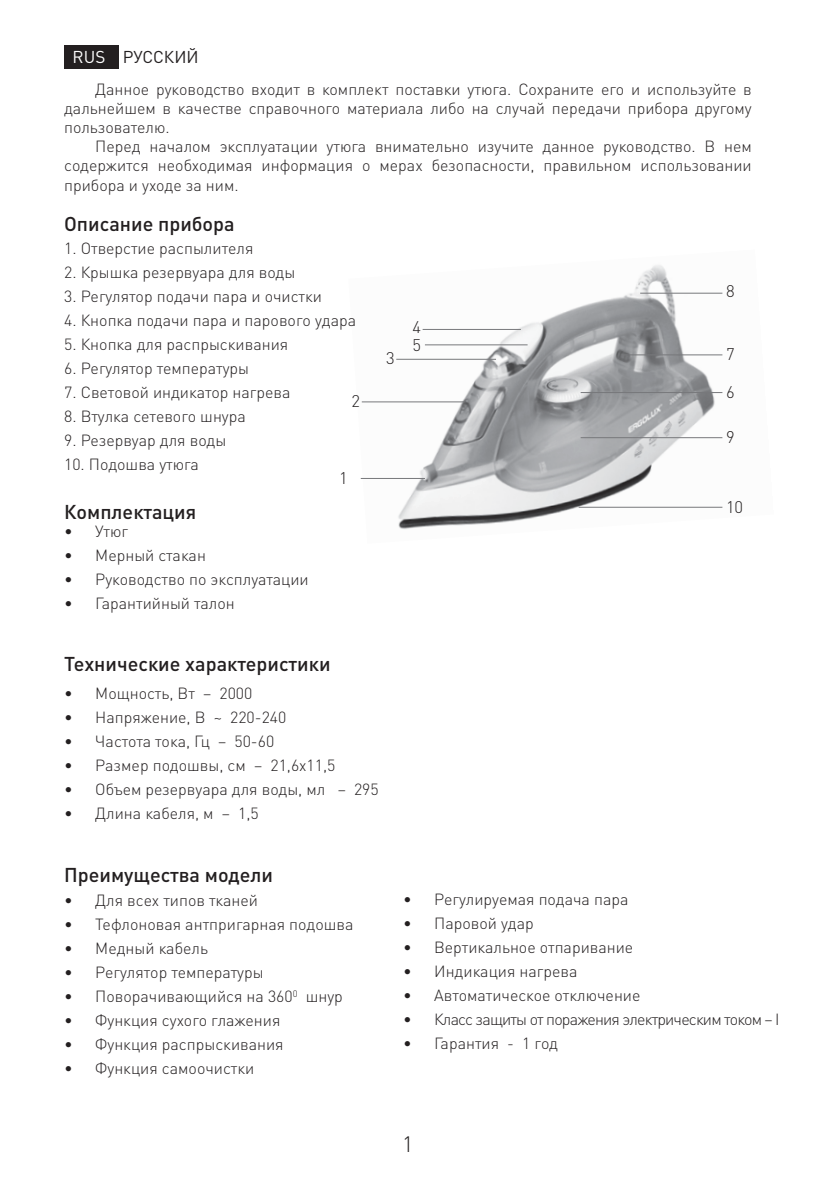
<style>
.page{position:relative;width:840px;height:1191px;background:#fff}
.page>*{position:absolute;margin:0;border:0;box-sizing:border-box;transform-origin:0 0}
.t1{font:300 22px "DIN Pro";color:#231f20}
.t2{font:500 19.8px "DIN Pro";color:#231f20}
.t3{font:17px "DIN Pro";color:#231f20}
.t4{font:300 16.6px/17.6px "DIN Pro";color:#231f20}
.t5{font:300 16px/19.2px "DIN Pro";color:#231f20;text-align:justify}
.t6{font:300 16px "DIN Pro";letter-spacing:-.05em;color:#231f20}
.s1{color:#fff}
</style>
<div class="page">
<img style="left:361px;top:265px;width:362px;height:264px">
<div style="left:64px;top:45px;width:54px;height:23px;background:#231f20"></div>
<hr style="left:639px;top:293px;width:83px;height:1px;background:#77787b">
<hr style="left:580px;top:392px;width:142px;height:1px;background:#77787b">
<hr style="left:580px;top:437px;width:142px;height:1px;background:#77787b">
<hr style="left:578px;top:507px;width:144px;height:1px;background:#77787b">
<hr style="left:360px;top:478px;width:65px;height:1px;background:#77787b">
<hr style="left:422px;top:329px;width:98px;height:1px;background:#77787b">
<hr style="left:424px;top:344px;width:103px;height:1px;background:#77787b">
<hr style="left:361px;top:401px;width:104px;height:1px;background:#77787b">
<hr style="left:622px;top:354px;width:100px;height:1px;background:#77787b">
<hr style="left:396px;top:359px;width:99px;height:1px;background:#77787b">
<p class="t3" style="left:73px;top:45px;width:127px"><span class="s1">RUS</span> РУССКИЙ</p>
<p class="t5" style="left:64px;top:78px;width:688px;text-indent:31px">Данное руководство входит в комплект поставки утюга. Сохраните его и используйте в дальнейшем в качестве справочного материала либо на случай передачи прибора другому пользователю.</p>
<p class="t5" style="left:64px;top:136px;width:688px;text-indent:31px">Перед началом эксплуатации утюга внимательно изучите данное руководство. В нем содержится необходимая информация о мерах безопасности, правильном использовании прибора и уходе за ним.</p>
<p class="t2" style="left:64px;top:210px;width:172px">Описание прибора</p>
<p class="t5" style="left:64px;top:238px;width:191px">1. Отверстие распылителя</p>
<p class="t5" style="left:64px;top:262px;width:232px">2. Крышка резервуара для воды</p>
<p class="t5" style="left:64px;top:286px;width:259px">3. Регулятор подачи пара и очистки</p>
<p class="t5" style="left:64px;top:310px;width:293px">4. Кнопка подачи пара и парового удара</p>
<p class="t5" style="left:64px;top:334px;width:225px">5. Кнопка для распрыскивания</p>
<p class="t5" style="left:64px;top:358px;width:186px">6. Регулятор температуры</p>
<p class="t5" style="left:64px;top:382px;width:228px">7. Световой индикатор нагрева</p>
<p class="t5" style="left:64px;top:406px;width:183px">8. Втулка сетевого шнура</p>
<p class="t5" style="left:64px;top:430px;width:164px">9. Резервуар для воды</p>
<p class="t5" style="left:64px;top:454px;width:136px">10. Подошва утюга</p>
<p class="t4" style="left:351px;top:391px;width:10px">2</p>
<p class="t4" style="left:339px;top:468px;width:10px">1</p>
<p class="t2" style="left:64px;top:498px;width:134px">Комплектация</p>
<p class="t5" style="left:64px;top:521px;width:65px">• Утюг</p>
<p class="t5" style="left:64px;top:545px;width:143px">• Мерный стакан</p>
<p class="t5" style="left:64px;top:569px;width:246px">• Руководство по эксплуатации</p>
<p class="t5" style="left:64px;top:593px;width:172px">• Гарантийный талон</p>
<p class="t4" style="left:386px;top:349px;width:10px">3</p>
<p class="t2" style="left:64px;top:651px;width:268px">Технические характеристики</p>
<p class="t5" style="left:64px;top:683px;width:190px">• Мощность, Вт – 2000</p>
<p class="t5" style="left:64px;top:707px;width:224px">• Напряжение, В ~ 220-240</p>
<p class="t5" style="left:64px;top:731px;width:211px">• Частота тока, Гц – 50-60</p>
<p class="t5" style="left:64px;top:755px;width:273px">• Размер подошвы, см – 21,6x11,5</p>
<p class="t5" style="left:64px;top:779px;width:316px">• Объем резервуара для воды, мл – 295</p>
<p class="t5" style="left:64px;top:803px;width:196px">• Длина кабеля, м – 1,5</p>
<p class="t4" style="left:412px;top:318px;width:10px">4<br>5</p>
<p class="t4" style="left:725px;top:281px;width:10px">8</p>
<p class="t4" style="left:725px;top:344px;width:10px">7</p>
<p class="t4" style="left:725px;top:382px;width:10px">6</p>
<p class="t4" style="left:725px;top:427px;width:10px">9</p>
<p class="t4" style="left:725px;top:497px;width:19px">10</p>
<p class="t2" style="left:64px;top:861px;width:210px">Преимущества модели</p>
<p class="t5" style="left:64px;top:889px;width:195px">• Для всех типов тканей</p>
<p class="t5" style="left:64px;top:913px;width:290px">• Тефлоновая антпригарная подошва</p>
<p class="t5" style="left:64px;top:937px;width:145px">• Медный кабель</p>
<p class="t5" style="left:64px;top:961px;width:201px">• Регулятор температуры</p>
<p class="t5" style="left:64px;top:985px;width:280px">• Поворачивающийся на 360<sup>0</sup> шнур</p>
<p class="t5" style="left:64px;top:1009px;width:218px">• Функция сухого глажения</p>
<p class="t5" style="left:64px;top:1033px;width:221px">• Функция распрыскивания</p>
<p class="t5" style="left:64px;top:1057px;width:191px">• Функция самоочистки</p>
<p class="t5" style="left:403px;top:889px;width:227px">• Регулируемая подача пара</p>
<p class="t5" style="left:403px;top:913px;width:132px">• Паровой удар</p>
<p class="t5" style="left:403px;top:937px;width:232px">• Вертикальное отпаривание</p>
<p class="t5" style="left:403px;top:961px;width:176px">• Индикация нагрева</p>
<p class="t5" style="left:403px;top:985px;width:239px">• Автоматическое отключение</p>
<p class="t6" style="left:403px;top:1008px;width:378px">• Класс защиты от поражения электрическим током – I</p>
<p class="t5" style="left:403px;top:1033px;width:156px">• Гарантия - 1 год</p>
<h1 class="t1" style="left:402px;top:1128px;width:13px">1</h1>
</div>
